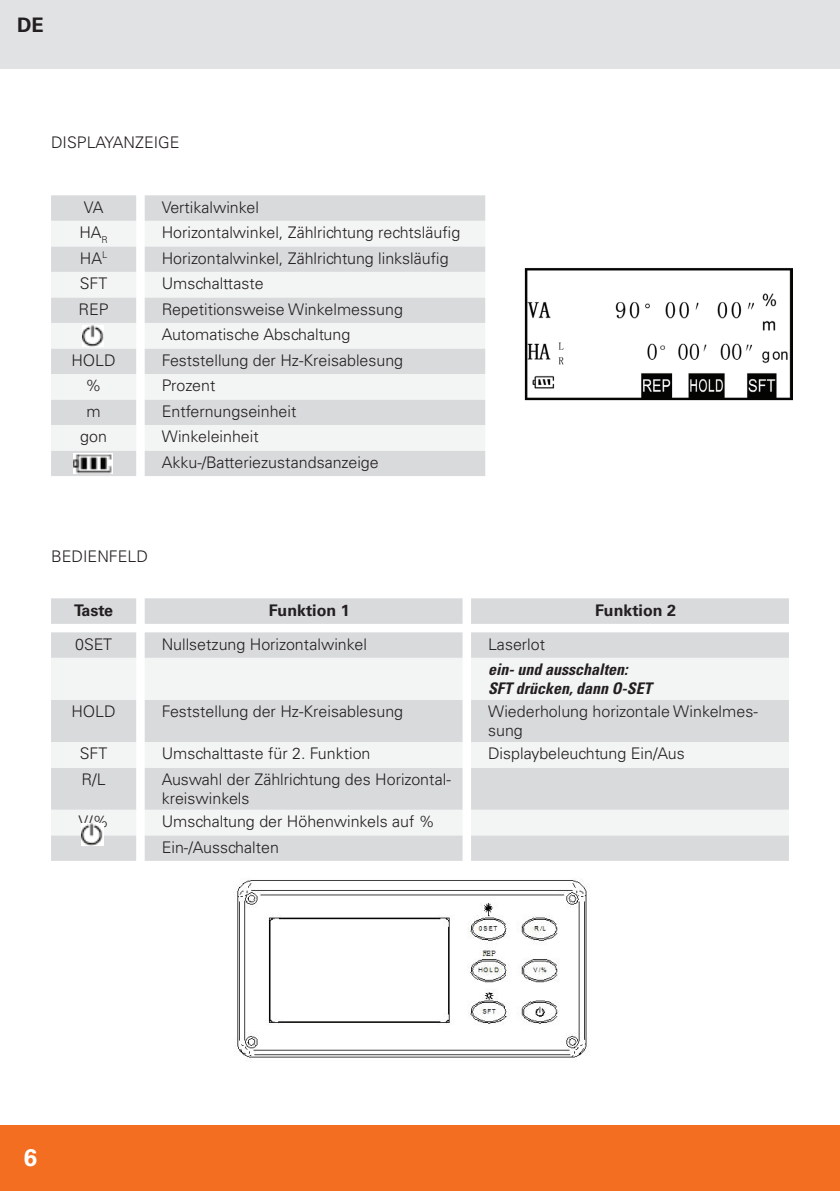
<style>
.page{position:relative;width:840px;height:1191px;background:#fff}
.page>*{position:absolute;margin:0;border:0;box-sizing:border-box;transform-origin:0 0}
.t1{font:700 24px "Univers LT Std";color:#fff}
.t2{font:700 20px "Univers LT Std";color:#231f20}
.t3{font:300 16px/25.6px "Univers LT Std";color:#231f20}
.t4{font:italic 700 condensed 16px/19.2px "Univers LT Std";color:#231f20}
.t5{font:700 16px "Univers LT Std";color:#231f20}
</style>
<div class="page">
<div style="left:0;top:1125px;width:839px;height:66px;background:#f36e21"></div>
<div style="left:0;top:0;width:839px;height:68px;background:#e1e2e4"></div>
<img style="left:236px;top:879px;width:352px;height:181px">
<svg style="left:51px;top:598px;width:737px;height:263px;background:#dddee0"></svg>
<svg style="left:51px;top:658px;width:737px;height:177px;fill:#f3f4f4"></svg>
<img style="left:82px;top:823px;width:21px;height:22px">
<img style="left:524px;top:268px;width:267px;height:133px">
<div style="left:51px;top:195px;width:434px;height:281px;background:#d9dadc"></div>
<svg style="left:51px;top:221px;width:434px;height:229px;fill:#f3f4f4"></svg>
<img style="left:73px;top:454px;width:39px;height:19px">
<img style="left:82px;top:325px;width:22px;height:22px">
<p class="t2" style="left:17px;top:13px;width:28px">DE</p>
<p class="t3" style="left:51px;top:129px;width:130px">DISPLAYANZEIGE</p>
<p class="t3" style="left:84px;top:194px;width:21px">VA</p>
<p class="t3" style="left:162px;top:194px;width:99px">Vertikalwinkel</p>
<p class="t3" style="left:79px;top:220px;width:30px">HA<sub>R</sub></p>
<p class="t3" style="left:162px;top:220px;width:300px">Horizontalwinkel, Zählrichtung rechtsläufig</p>
<p class="t3" style="left:80px;top:245px;width:29px">HA<sup>L</sup></p>
<p class="t3" style="left:162px;top:245px;width:288px">Horizontalwinkel, Zählrichtung linksläufig</p>
<p class="t3" style="left:80px;top:271px;width:29px">SFT</p>
<p class="t3" style="left:162px;top:271px;width:103px">Umschalttaste</p>
<p class="t3" style="left:78px;top:296px;width:32px">REP</p>
<p class="t3" style="left:162px;top:296px;width:242px">Repetitionsweise Winkelmessung<br>Automatische Abschaltung</p>
<p class="t3" style="left:71px;top:347px;width:46px">HOLD</p>
<p class="t3" style="left:162px;top:347px;width:243px">Feststellung der Hz-Kreisablesung</p>
<p class="t3" style="left:86px;top:373px;width:17px">%</p>
<p class="t3" style="left:162px;top:373px;width:55px">Prozent</p>
<p class="t3" style="left:86px;top:398px;width:16px">m</p>
<p class="t3" style="left:162px;top:398px;width:136px">Entfernungseinheit</p>
<p class="t3" style="left:80px;top:424px;width:28px">gon</p>
<p class="t3" style="left:162px;top:424px;width:218px">Winkeleinheit<br>Akku-/Batteriezustandsanzeige</p>
<p class="t3" style="left:51px;top:543px;width:98px">BEDIENFELD</p>
<p class="t5" style="left:74px;top:600px;width:41px">Taste</p>
<p class="t5" style="left:269px;top:600px;width:82px">Funktion 1</p>
<p class="t5" style="left:595px;top:600px;width:82px">Funktion 2</p>
<p class="t3" style="left:75px;top:631px;width:38px">0SET</p>
<p class="t3" style="left:162px;top:631px;width:207px">Nullsetzung Horizontalwinkel</p>
<p class="t3" style="left:488px;top:631px;width:58px">Laserlot</p>
<p class="t4" style="left:488px;top:660px;width:165px">ein- und ausschalten:<br>SFT drücken, dann O-SET</p>
<p class="t3" style="left:71px;top:699px;width:46px">HOLD</p>
<p class="t3" style="left:162px;top:699px;width:243px">Feststellung der Hz-Kreisablesung</p>
<p class="t3" style="left:488px;top:702px;width:271px;line-height:19.2px">Wiederholung horizontale Winkelmes&shy;sung</p>
<p class="t3" style="left:80px;top:741px;width:29px">SFT</p>
<p class="t3" style="left:162px;top:741px;width:210px">Umschalttaste für 2. Funktion</p>
<p class="t3" style="left:488px;top:741px;width:198px">Displaybeleuchtung Ein/Aus</p>
<p class="t3" style="left:82px;top:766px;width:26px">R/L</p>
<p class="t3" style="left:162px;top:769px;width:290px;line-height:19.2px">Auswahl der Zählrichtung des Horizontal&shy;kreiswinkels</p>
<p class="t3" style="left:78px;top:808px;width:32px">V/%</p>
<p class="t3" style="left:162px;top:808px;width:274px">Umschaltung der Höhenwinkels auf %<br>Ein-/Ausschalten</p>
<h1 class="t1" style="left:24px;top:1143px;width:15px">6</h1>
</div>
